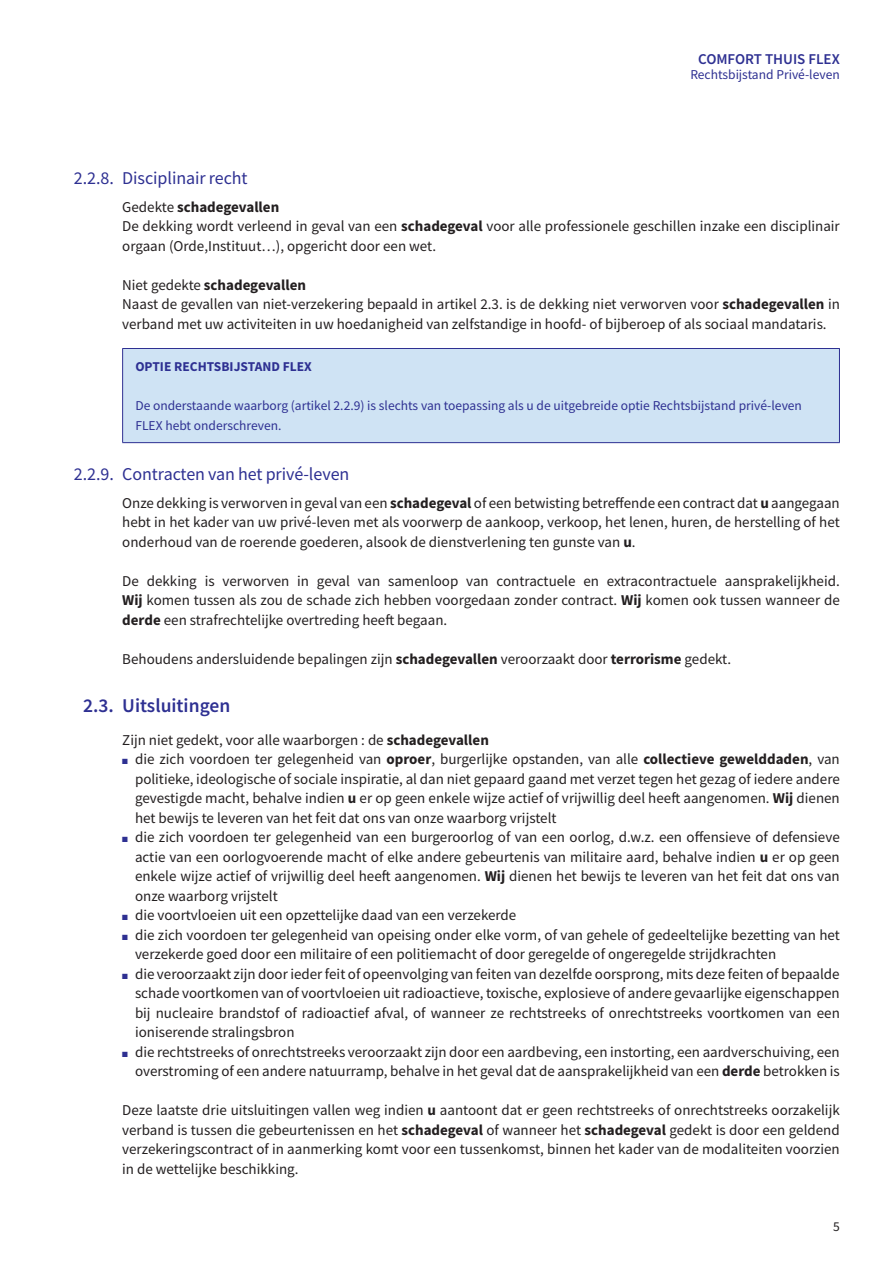
<style>
.page{position:relative;width:893px;height:1263px;background:#fff}
.page>*{position:absolute;margin:0;border:0;box-sizing:border-box;transform-origin:0 0}
.t1{font:600 19.5px "Source Sans Pro";color:#2e3092}
.t2{font:18px "Source Sans Pro";letter-spacing:-.005em;color:#2e3092}
.t3{font:15px/19.5px "Source Sans Pro";color:#231f20;text-align:justify}
.t4{font:600 15px "Source Sans Pro";color:#2e3092}
.t5{font:13.5px/19.5px "Source Sans Pro";color:#2e3092}
.t6{font:700 13.5px "Source Sans Pro";color:#2e3092}
.t7{font:13.5px "Source Sans Pro";color:#231f20}
.s1{font-weight:700}
.s2{color:#2e3092}
</style>
<div class="page">
<div style="left:123px;top:348px;width:716px;height:95px;background:#cfe3f4"></div>
<hr style="left:122px;top:348px;width:718px;height:1px;background:#2e3092">
<hr style="left:122px;top:349px;width:1px;height:93px;background:#2e3092">
<hr style="left:839px;top:349px;width:1px;height:93px;background:#2e3092">
<hr style="left:122px;top:442px;width:718px;height:1px;background:#2e3092">
<p class="t4" style="left:698px;top:50px;width:143px">COMFORT THUIS FLEX</p>
<p class="t5" style="left:690px;top:65px;width:151px">Rechtsbijstand Privé-leven</p>
<p class="t2" style="left:74px;top:166px;width:175px">2.2.8. Disciplinair recht</p>
<p class="t3" style="left:122px;top:197px;width:719px;text-align:left">Gedekte <span class="s1">schadegevallen<br></span>De dekking wordt verleend in geval van een <span class="s1">schadegeval</span> voor alle professionele geschillen inzake een disciplinair orgaan (Orde,Instituut…), opgericht door een wet.</p>
<p class="t3" style="left:122px;top:275px;width:719px;text-align:left">Niet gedekte <span class="s1">schadegevallen<br></span>Naast de gevallen van niet-verzekering bepaald in artikel 2.3. is de dekking niet verworven voor <span class="s1">schadegevallen</span> in verband met uw activiteiten in uw hoedanigheid van zelfstandige in hoofd- of bijberoep of als sociaal mandataris.</p>
<p class="t6" style="left:135px;top:358px;width:178px">OPTIE RECHTSBIJSTAND FLEX</p>
<p class="t5" style="left:135px;top:396px;width:668px">De onderstaande waarborg (artikel 2.2.9) is slechts van toepassing als u de uitgebreide optie Rechtsbijstand privé-leven<br>FLEX hebt onderschreven.</p>
<p class="t2" style="left:74px;top:462px;width:277px">2.2.9. Contracten van het privé-leven</p>
<p class="t3" style="left:122px;top:493px;width:719px">Onze dekking is verworven in geval van een <span class="s1">schadegeval</span> of een betwisting betreffende een contract dat <span class="s1">u</span> aangegaan hebt in het kader van uw privé-leven met als voorwerp de aankoop, verkoop, het lenen, huren, de herstelling of het onderhoud van de roerende goederen, alsook de dienstverlening ten gunste van <span class="s1">u</span>.</p>
<p class="t3" style="left:122px;top:571px;width:719px">De dekking is verworven in geval van samenloop van contractuele en extracontractuele aansprakelijkheid.<br><span class="s1">Wij</span> komen tussen als zou de schade zich hebben voorgedaan zonder contract. <span class="s1">Wij</span> komen ook tussen wanneer de <span class="s1">derde</span> een strafrechtelijke overtreding heeft begaan.</p>
<p class="t3" style="left:122px;top:649px;width:610px">Behoudens andersluidende bepalingen zijn <span class="s1">schadegevallen</span> veroorzaakt door <span class="s1">terrorisme</span> gedekt.</p>
<h1 class="t1" style="left:83px;top:693px;width:149px">2.3. Uitsluitingen</h1>
<p class="t3" style="left:122px;top:730px;width:368px">Zijn niet gedekt, voor alle waarborgen : de <span class="s1">schadegevallen</span></p>
<p class="t3" style="left:135px;top:749px;width:706px;text-indent:-13px"><span class="s2">■</span> die zich voordoen ter gelegenheid van <span class="s1">oproer</span>, burgerlijke opstanden, van alle <span class="s1">collectieve gewelddaden</span>, van politieke, ideologische of sociale inspiratie, al dan niet gepaard gaand met verzet tegen het gezag of iedere andere gevestigde macht, behalve indien <span class="s1">u</span> er op geen enkele wijze actief of vrijwillig deel heeft aangenomen. <span class="s1">Wij</span> dienen het bewijs te leveren van het feit dat ons van onze waarborg vrijstelt</p>
<p class="t3" style="left:135px;top:827px;width:706px;text-indent:-13px"><span class="s2">■</span> die zich voordoen ter gelegenheid van een burgeroorlog of van een oorlog, d.w.z. een offensieve of defensieve actie van een oorlogvoerende macht of elke andere gebeurtenis van militaire aard, behalve indien <span class="s1">u</span> er op geen enkele wijze actief of vrijwillig deel heeft aangenomen. <span class="s1">Wij</span> dienen het bewijs te leveren van het feit dat ons van onze waarborg vrijstelt</p>
<p class="t3" style="left:122px;top:905px;width:396px"><span class="s2">■</span> die voortvloeien uit een opzettelijke daad van een verzekerde</p>
<p class="t3" style="left:135px;top:925px;width:706px;text-indent:-13px"><span class="s2">■</span> die zich voordoen ter gelegenheid van opeising onder elke vorm, of van gehele of gedeeltelijke bezetting van het verzekerde goed door een militaire of een politiemacht of door geregelde of ongeregelde strijdkrachten</p>
<p class="t3" style="left:135px;top:964px;width:706px;text-indent:-13px"><span class="s2">■</span> die veroorzaakt zijn door ieder feit of opeenvolging van feiten van dezelfde oorsprong, mits deze feiten of bepaalde schade voortkomen van of voortvloeien uit radioactieve, toxische, explosieve of andere gevaarlijke eigenschappen bij nucleaire brandstof of radioactief afval, of wanneer ze rechtstreeks of onrechtstreeks voortkomen van een ioniserende stralingsbron</p>
<p class="t3" style="left:122px;top:1042px;width:719px;text-align:right"><span class="s2">■</span> die rechtstreeks of onrechtstreeks veroorzaakt zijn door een aardbeving, een instorting, een aardverschuiving, een overstroming of een andere natuurramp, behalve in het geval dat de aansprakelijkheid van een <span class="s1">derde</span> betrokken is</p>
<p class="t3" style="left:122px;top:1100px;width:719px">Deze laatste drie uitsluitingen vallen weg indien <span class="s1">u</span> aantoont dat er geen rechtstreeks of onrechtstreeks oorzakelijk verband is tussen die gebeurtenissen en het <span class="s1">schadegeval</span> of wanneer het <span class="s1">schadegeval</span> gedekt is door een geldend verzekeringscontract of in aanmerking komt voor een tussenkomst, binnen het kader van de modaliteiten voorzien in de wettelijke beschikking.</p>
<p class="t7" style="left:833px;top:1218px;width:8px">5</p>
</div>
